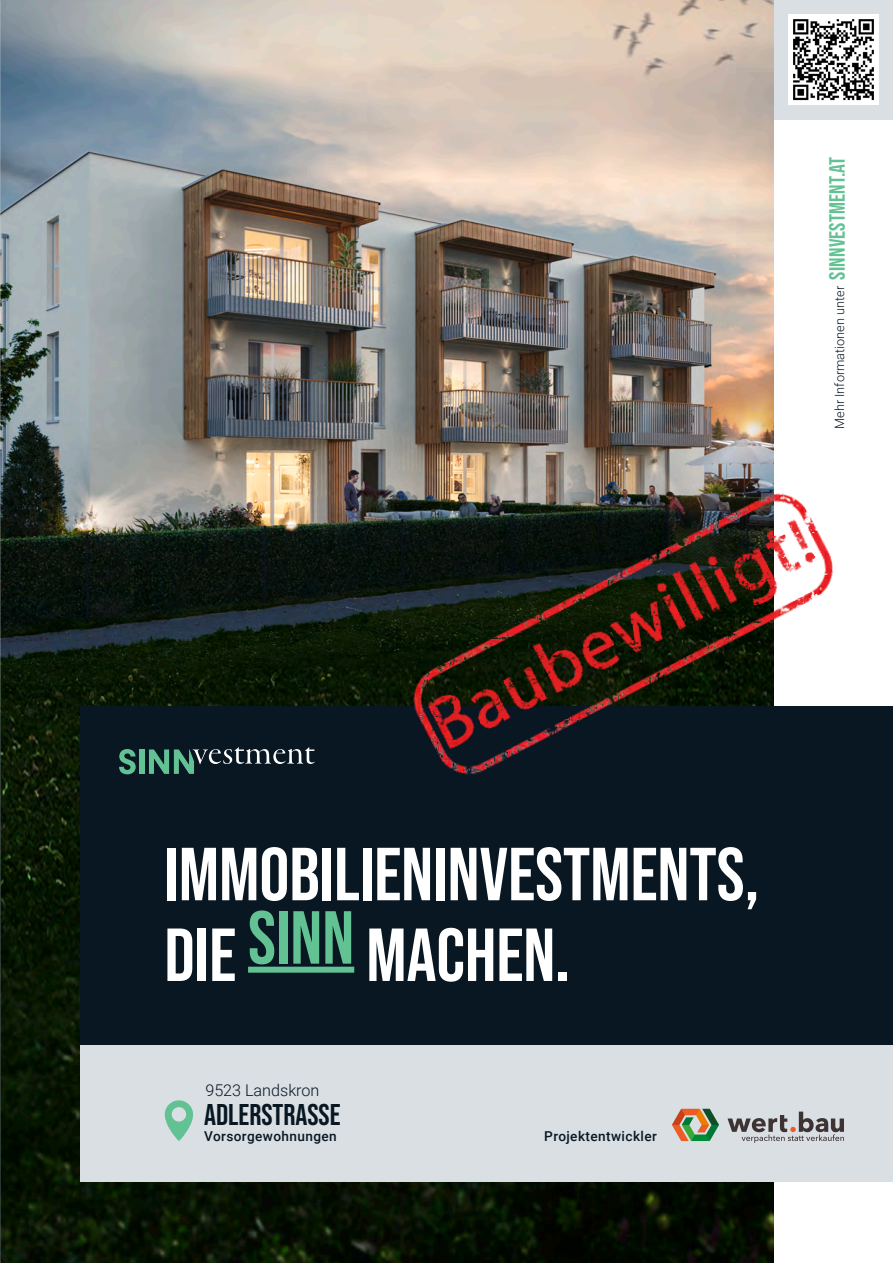
<style>
.page{position:relative;width:893px;height:1263px;background:#fff}
.page>*{position:absolute;margin:0;border:0;box-sizing:border-box;transform-origin:0 0}
.Einf__Abs{font:700 75px "Bebas Neue Pro";color:#fff}
.t1{font:700 30px "Bebas Neue Pro";color:#081722}
.t2{font:700 22.05px "Bebas Neue Pro";letter-spacing:.01em;color:#63c294}
.t3{font:300 16.2px "Roboto";color:#081722}
.t4{font:500 13.65px "Roboto";letter-spacing:.03em;color:#081722}
.t5{font:300 12.75px "Roboto";color:#081722}
</style>
<div class="page">
<div style="left:758px;top:0;width:135px;height:119px;background:#dadfe4"></div>
<img style="left:0;top:0;width:774px;height:1263px">
<div style="left:81px;top:706px;width:812px;height:340px;background:#081722"></div>
<div style="left:81px;top:1046px;width:812px;height:136px;background:#dadfe4"></div>
<svg style="left:119px;top:749px;width:17px;height:25px"></svg>
<div style="left:139px;top:749px;width:5px;height:25px;background:#63c294"></div>
<svg style="left:149px;top:747px;width:166px;height:27px"></svg>
<div style="left:248px;top:967px;width:106px;height:6px;background:#63c294"></div>
<svg style="left:164px;top:1100px;width:29px;height:41px"></svg>
<div style="left:172px;top:1107px;width:14px;height:14px;background:#dadfe4;border-radius:50%"></div>
<img style="left:788px;top:14px;width:91px;height:91px">
<svg style="left:672px;top:1109px;width:47px;height:32px"></svg>
<svg style="left:727px;top:1111px;width:117px;height:32px"></svg>
<img style="left:323px;top:343px;width:510px;height:432px">
<p class="t2" style="left:825px;top:280px;width:125px;rotate:-90deg">SINNVESTMENT.AT</p>
<p class="t5" style="left:830px;top:429px;width:144px;rotate:-90deg">Mehr Informationen unter</p>
<p class="Einf__Abs" style="left:164px;top:831px;width:597px">IMMOBILIENINVESTMENTS,</p>
<p class="Einf__Abs" style="left:164px;top:912px;width:407px">DIE <sup>SINN</sup> MACHEN.</p>
<p class="t3" style="left:205px;top:1079px;width:116px">9523 Landskron</p>
<p class="t1" style="left:204px;top:1098px;width:138px">ADLERSTRASSE</p>
<p class="t4" style="left:204px;top:1126px;width:134px">Vorsorgewohnungen</p>
<p class="t4" style="left:544px;top:1126px;width:114px">Projektentwickler</p>
</div>
